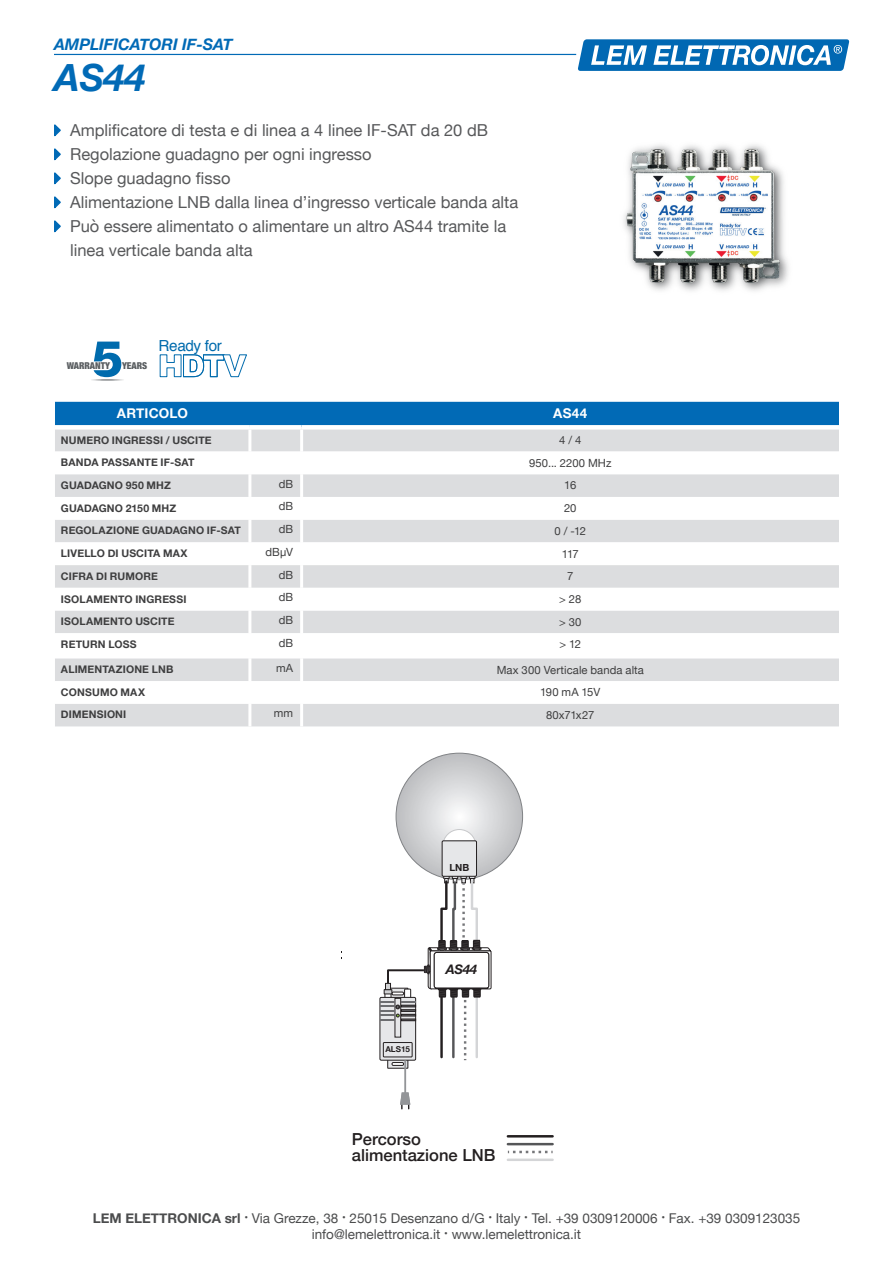
<style>
.page{position:relative;width:893px;height:1263px;background:#fff}
.page>*{position:absolute;margin:0;border:0;box-sizing:border-box;transform-origin:0 0}
.t1{font:italic 700 37.5px "Helvetica Neue";color:#016ab6}
.t2{font:500 16.65px/16.6px "Helvetica Neue";color:#231f20}
.t3{font:16.5px/24px "Helvetica Neue";color:#57585a}
.t4{font:italic 700 15.9px "Helvetica Neue";color:#016ab6}
.t5{font:15.3px "Helvetica";letter-spacing:-.025em;color:#006bad}
.t6{font:13.5px/16.2px "Helvetica Neue";color:#4b4c4d;text-align:center}
.t7{font:700 13.5px "Helvetica Neue";letter-spacing:.01em;color:#fff}
.t8{font:italic 700 13.2px "Helvetica Neue";color:#231f20}
.t9{font:11.25px "Helvetica Neue";letter-spacing:.005em;color:#3e3e3f}
.t10{font:11.25px "Helvetica Neue";letter-spacing:-.015em;color:#3e3e3f}
.t11{font:700 10.5px "Helvetica Neue";letter-spacing:.015em;color:#3e3e3f}
.t12{font:700 9.75px "Helvetica Neue";color:#231f20}
.t13{font:900 condensed 9.45px "Helvetica Neue";color:#5a5e61}
.t14{font:700 8.1px "Helvetica Neue";color:#231f20}
.s1{font-weight:700}
.s2{font-size:10.5px}
</style>
<div class="page">
<hr style="left:54px;top:54px;width:522px;height:1px;background:#016ab6">
<svg style="left:578px;top:39px;width:271px;height:32px"></svg>
<svg style="left:159px;top:354px;width:88px;height:23px"></svg>
<hr style="left:91px;top:379px;width:33px;height:2px;background:#5a5e61;border-radius:50%">
<svg style="left:94px;top:342px;width:27px;height:35px"></svg>
<img style="left:623px;top:144px;width:166px;height:147px">
<svg style="left:54px;top:124px;width:7px;height:13px"></svg>
<svg style="left:54px;top:148px;width:7px;height:13px"></svg>
<svg style="left:54px;top:172px;width:7px;height:13px"></svg>
<svg style="left:54px;top:196px;width:7px;height:13px"></svg>
<svg style="left:54px;top:220px;width:7px;height:13px"></svg>
<div style="left:55px;top:402px;width:784px;height:23px;background:#016ab6"></div>
<div style="left:55px;top:430px;width:784px;height:296px;background:#dcdddf"></div>
<svg style="left:55px;top:451px;width:784px;height:253px"></svg>
<hr style="left:248px;top:430px;width:3px;height:21px;background:#fff">
<hr style="left:300px;top:430px;width:3px;height:21px;background:#fff">
<hr style="left:248px;top:451px;width:3px;height:23px;background:#fff">
<hr style="left:300px;top:451px;width:3px;height:23px;background:#fff">
<hr style="left:248px;top:474px;width:3px;height:23px;background:#fff">
<hr style="left:300px;top:474px;width:3px;height:23px;background:#fff">
<hr style="left:248px;top:497px;width:3px;height:23px;background:#fff">
<hr style="left:300px;top:497px;width:3px;height:23px;background:#fff">
<hr style="left:248px;top:520px;width:3px;height:22px;background:#fff">
<hr style="left:300px;top:520px;width:3px;height:22px;background:#fff">
<hr style="left:248px;top:542px;width:3px;height:23px;background:#fff">
<hr style="left:300px;top:542px;width:3px;height:23px;background:#fff">
<hr style="left:248px;top:565px;width:3px;height:23px;background:#fff">
<hr style="left:300px;top:565px;width:3px;height:23px;background:#fff">
<hr style="left:248px;top:588px;width:3px;height:22px;background:#fff">
<hr style="left:300px;top:588px;width:3px;height:22px;background:#fff">
<hr style="left:248px;top:610px;width:3px;height:23px;background:#fff">
<hr style="left:300px;top:610px;width:3px;height:23px;background:#fff">
<hr style="left:248px;top:633px;width:3px;height:25px;background:#fff">
<hr style="left:300px;top:633px;width:3px;height:25px;background:#fff">
<hr style="left:248px;top:658px;width:3px;height:23px;background:#fff">
<hr style="left:300px;top:658px;width:3px;height:23px;background:#fff">
<hr style="left:248px;top:681px;width:3px;height:23px;background:#fff">
<hr style="left:300px;top:681px;width:3px;height:23px;background:#fff">
<hr style="left:248px;top:704px;width:3px;height:22px;background:#fff">
<hr style="left:300px;top:704px;width:3px;height:22px;background:#fff">
<hr style="left:508px;top:1158px;width:45px;height:3px;background:#d4d5d7">
<svg style="left:508px;top:1151px;width:45px;height:2px"></svg>
<hr style="left:508px;top:1143px;width:45px;height:2px;background:#555658">
<hr style="left:508px;top:1135px;width:45px;height:2px;background:#231f20">
<svg style="left:396px;top:753px;width:127px;height:127px;background:#cfd0d2"></svg>
<svg style="left:443px;top:829px;width:33px;height:33px"></svg>
<div style="left:442px;top:829px;width:34px;height:34px;border:1px solid #c7c8ca;border-radius:50%"></div>
<div style="left:442px;top:841px;width:34px;height:35px;background:#e6e7e9"></div>
<div style="left:442px;top:841px;width:35px;height:35px;border:1px solid #231f20"></div>
<svg style="left:400px;top:1092px;width:10px;height:17px"></svg>
<svg style="left:388px;top:1057px;width:20px;height:11px"></svg>
<div style="left:388px;top:1057px;width:20px;height:11px;border:1px solid #231f20"></div>
<svg style="left:380px;top:875px;width:111px;height:190px"></svg>
<div style="left:385px;top:983px;width:6px;height:7px;border:1px solid #231f20"></div>
<hr style="left:404px;top:1060px;width:2px;height:37px;background:#939598">
<p class="t4" style="left:54px;top:31px;width:180px">AMPLIFICATORI IF-SAT</p>
<h1 class="t1" style="left:54px;top:49px;width:93px">AS44</h1>
<p class="t3" style="left:70px;top:119px;width:450px">Amplificatore di testa e di linea a 4 linee IF-SAT da 20 dB Regolazione guadagno per ogni ingresso<br>Slope guadagno fisso<br>Alimentazione LNB dalla linea d’ingresso verticale banda alta Può essere alimentato o alimentare un altro AS44 tramite la linea verticale banda alta</p>
<p class="t13" style="left:67px;top:358px;width:45px">WARRANTY</p>
<p class="t13" style="left:122px;top:358px;width:27px">YEARS</p>
<p class="t5" style="left:159px;top:334px;width:65px">Ready for</p>
<p class="t7" style="left:117px;top:403px;width:73px">ARTICOLO</p>
<p class="t7" style="left:553px;top:403px;width:36px">AS44</p>
<p class="t11" style="left:61px;top:432px;width:152px">NUMERO INGRESSI / USCITE</p>
<p class="t9" style="left:559px;top:432px;width:24px">4 / 4</p>
<p class="t11" style="left:61px;top:454px;width:135px">BANDA PASSANTE IF-SAT</p>
<p class="t9" style="left:529px;top:455px;width:84px">950... 2200 MHz</p>
<p class="t11" style="left:61px;top:477px;width:111px">GUADAGNO 950 MHZ</p>
<p class="t9" style="left:279px;top:476px;width:16px">dB</p>
<p class="t9" style="left:564px;top:477px;width:14px">16</p>
<p class="t11" style="left:61px;top:500px;width:117px">GUADAGNO 2150 MHZ</p>
<p class="t9" style="left:279px;top:498px;width:16px">dB</p>
<p class="t9" style="left:564px;top:500px;width:14px">20</p>
<p class="t11" style="left:61px;top:522px;width:181px">REGOLAZIONE GUADAGNO IF-SAT</p>
<p class="t9" style="left:279px;top:521px;width:16px">dB</p>
<p class="t9" style="left:555px;top:523px;width:33px">0 / -12</p>
<p class="t11" style="left:61px;top:545px;width:128px">LIVELLO DI USCITA MAX</p>
<p class="t9" style="left:266px;top:544px;width:29px">dBµV</p>
<p class="t9" style="left:562px;top:545px;width:18px">117</p>
<p class="t11" style="left:61px;top:568px;width:98px">CIFRA DI RUMORE</p>
<p class="t9" style="left:279px;top:566px;width:16px">dB</p>
<p class="t9" style="left:567px;top:568px;width:8px">7</p>
<p class="t11" style="left:61px;top:590px;width:127px">ISOLAMENTO INGRESSI</p>
<p class="t9" style="left:279px;top:589px;width:16px">dB</p>
<p class="t9" style="left:559px;top:591px;width:24px">&gt; 28</p>
<p class="t11" style="left:61px;top:613px;width:115px">ISOLAMENTO USCITE</p>
<p class="t9" style="left:279px;top:612px;width:16px">dB</p>
<p class="t9" style="left:559px;top:614px;width:24px">&gt; 30</p>
<p class="t11" style="left:61px;top:636px;width:77px">RETURN LOSS</p>
<p class="t9" style="left:279px;top:634px;width:16px">dB</p>
<p class="t9" style="left:559px;top:636px;width:23px">&gt; 12</p>
<p class="t11" style="left:61px;top:661px;width:114px">ALIMENTAZIONE LNB</p>
<p class="t9" style="left:276px;top:660px;width:19px">mA</p>
<p class="t9" style="left:497px;top:661px;width:149px">Max 300 Verticale banda alta</p>
<p class="t11" style="left:61px;top:684px;width:86px">CONSUMO MAX</p>
<p class="t9" style="left:540px;top:684px;width:62px">190 mA 15V</p>
<p class="t11" style="left:61px;top:706px;width:67px">DIMENSIONI</p>
<p class="t9" style="left:274px;top:705px;width:21px">mm</p>
<p class="t10" style="left:546px;top:707px;width:50px">80x71x27</p>
<p class="t12" style="left:449px;top:860px;width:21px">LNB</p>
<p class="t14" style="left:385px;top:1043px;width:26px">ALS15</p>
<p class="t8" style="left:446px;top:959px;width:33px">AS44</p>
<p class="t2" style="left:352px;top:1129px;width:145px">Percorso alimentazione LNB</p>
<p class="t6" style="left:93px;top:1210px;width:709px"><span class="s1">LEM ELETTRONICA srl</span> <span class="s2">•</span> Via Grezze, 38 <span class="s2">•</span> 25015 Desenzano d/G <span class="s2">•</span> Italy <span class="s2">•</span> Tel. +39 0309120006 <span class="s2">•</span> Fax. +39 0309123035 info@lemelettronica.it <span class="s2">•</span> www.lemelettronica.it</p>
</div>
